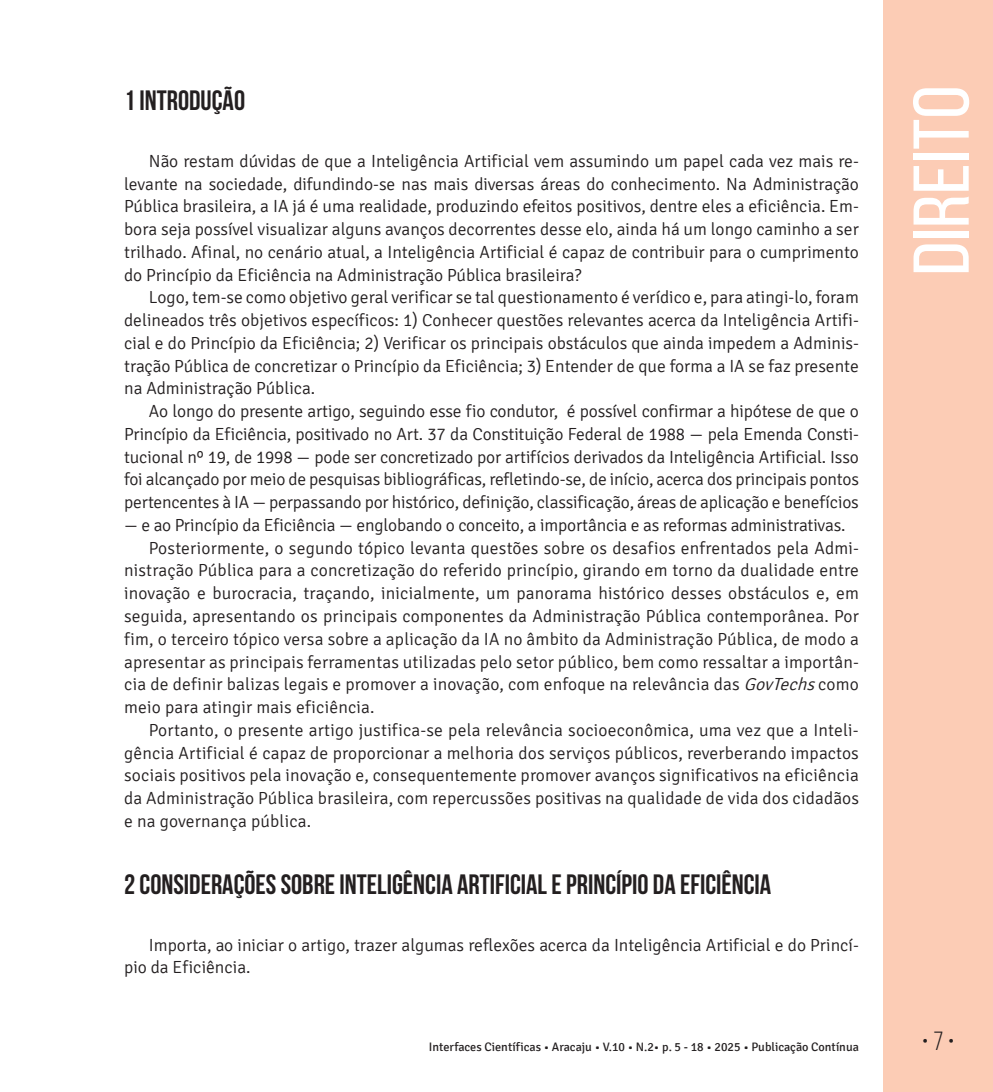
<style>
.page{position:relative;width:993px;height:1092px;background:#fff}
.page>*{position:absolute;margin:0;border:0;box-sizing:border-box;transform-origin:0 0}
.t1{font:78.75px "Bebas Neue";color:#fff;scale:1.09 1}
.t2{font:700 28px "Bebas Neue";color:#231f20}
.t3{font:26.25px "Bebas Neue";color:#231f20}
.t4{font:300 17.5px/22.8px "Signika";letter-spacing:.01em;color:#231f20;text-align:justify}
.t5{font:300 17.5px "Signika";letter-spacing:-.01em;color:#231f20}
.t6{font:12.25px "Signika";color:#231f20}
.s1{font-style:italic}
</style>
<div class="page">
<div style="left:883px;top:0;width:109px;height:1091px;background:#fcccb5"></div>
<h2 class="t2" style="left:124px;top:85px;width:122px">1 INTRODUÇÃO</h2>
<p class="t4" style="left:124px;top:150px;width:736px;text-indent:25px">Não restam dúvidas de que a Inteligência Artificial vem assumindo um papel cada vez mais re&shy;levante na sociedade, difundindo-se nas mais diversas áreas do conhecimento. Na Administração Pública brasileira, a IA já é uma realidade, produzindo efeitos positivos, dentre eles a eficiência. Em&shy;bora seja possível visualizar alguns avanços decorrentes desse elo, ainda há um longo caminho a ser trilhado. Afinal, no cenário atual, a Inteligência Artificial é capaz de contribuir para o cumprimento do Princípio da Eficiência na Administração Pública brasileira?</p>
<p class="t4" style="left:124px;top:286px;width:736px;text-indent:25px">Logo, tem-se como objetivo geral verificar se tal questionamento é verídico e, para atingi-lo, foram delineados três objetivos específicos: 1) Conhecer questões relevantes acerca da Inteligência Artifi&shy;cial e do Princípio da Eficiência; 2) Verificar os principais obstáculos que ainda impedem a Adminis&shy;tração Pública de concretizar o Princípio da Eficiência; 3) Entender de que forma a IA se faz presente na Administração Pública.</p>
<p class="t4" style="left:124px;top:400px;width:736px;text-indent:25px">Ao longo do presente artigo, seguindo esse fio condutor, é possível confirmar a hipótese de que o Princípio da Eficiência, positivado no Art. 37 da Constituição Federal de 1988 — pela Emenda Consti&shy;tucional nº 19, de 1998 — pode ser concretizado por artifícios derivados da Inteligência Artificial. Isso foi alcançado por meio de pesquisas bibliográficas, refletindo-se, de início, acerca dos principais pontos pertencentes à IA — perpassando por histórico, definição, classificação, áreas de aplicação e benefícios</p>
<p class="t5" style="left:124px;top:515px;width:722px">— e ao Princípio da Eficiência — englobando o conceito, a importância e as reformas administrativas.</p>
<p class="t4" style="left:149px;top:536px;width:711px">Posteriormente, o segundo tópico levanta questões sobre os desafios enfrentados pela Admi-</p>
<p class="t4" style="left:124px;top:559px;width:736px">nistração Pública para a concretização do referido princípio, girando em torno da dualidade entre</p>
<p class="t4" style="left:124px;top:582px;width:736px">inovação e burocracia, traçando, inicialmente, um panorama histórico desses obstáculos e, em</p>
<p class="t4" style="left:124px;top:605px;width:736px">seguida, apresentando os principais componentes da Administração Pública contemporânea. Por</p>
<p class="t4" style="left:124px;top:627px;width:736px">fim, o terceiro tópico versa sobre a aplicação da IA no âmbito da Administração Pública, de modo a</p>
<p class="t4" style="left:124px;top:650px;width:736px">apresentar as principais ferramentas utilizadas pelo setor público, bem como ressaltar a importân-</p>
<p class="t4" style="left:124px;top:673px;width:736px">cia de definir balizas legais e promover a inovação, com enfoque na relevância das <span class="s1">GovTechs</span>como</p>
<p class="t4" style="left:124px;top:696px;width:252px">meio para atingir mais eficiência.</p>
<p class="t4" style="left:149px;top:718px;width:711px">Portanto, o presente artigo justifica-se pela relevância socioeconômica, uma vez que a Inteli-</p>
<p class="t4" style="left:124px;top:741px;width:736px">gência Artificial é capaz de proporcionar a melhoria dos serviços públicos, reverberando impactos</p>
<p class="t4" style="left:124px;top:764px;width:736px">sociais positivos pela inovação e, consequentemente promover avanços significativos na eficiência</p>
<p class="t4" style="left:124px;top:787px;width:736px">da Administração Pública brasileira, com repercussões positivas na qualidade de vida dos cidadãos</p>
<p class="t4" style="left:124px;top:809px;width:188px">e na governança pública.</p>
<h2 class="t2" style="left:124px;top:869px;width:648px">2 CONSIDERAÇÕES SOBRE INTELIGÊNCIA ARTIFICIAL E PRINCÍPIO DA EFICIÊNCIA</h2>
<p class="t4" style="left:124px;top:933px;width:736px;text-indent:25px">Importa, ao iniciar o artigo, trazer algumas reflexões acerca da Inteligência Artificial e do Princí&shy;pio da Eficiência.</p>
<h1 class="t1" style="left:898px;top:275px;width:176px;rotate:-90deg">Direito</h1>
<p class="t6" style="left:429px;top:1040px;width:431px">Interfaces Científicas • Aracaju • V.10 • N.2• p. 5 - 18 • 2025 • Publicação Contínua</p>
<h3 class="t3" style="left:921px;top:1026px;width:34px">• 7 •</h3>
</div>
